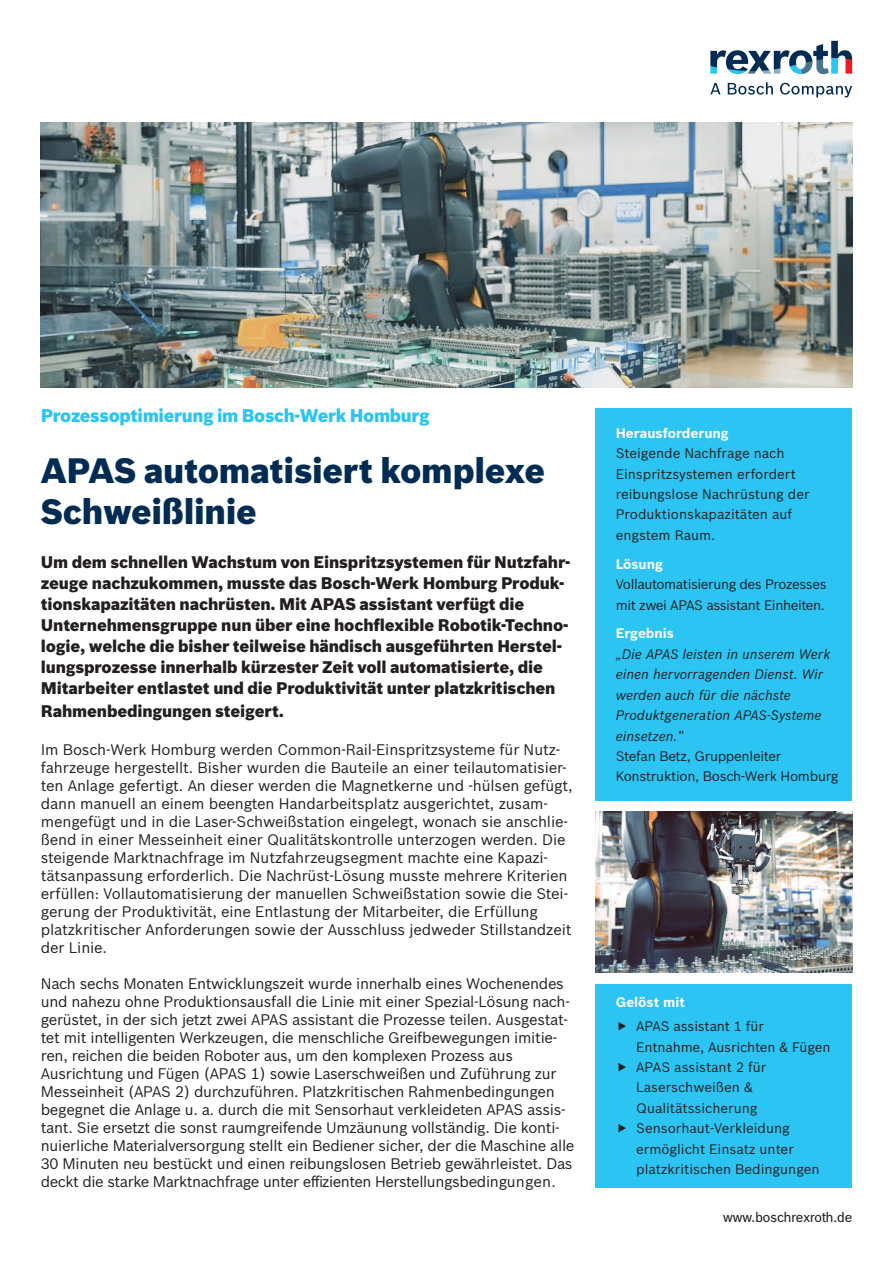
<style>
.page{position:relative;width:893px;height:1263px;background:#fff}
.page>*{position:absolute;margin:0;border:0;box-sizing:border-box;transform-origin:0 0}
.t1{font:900 34.5px/40.8px "Bosch Sans";letter-spacing:-.01em;color:#002c53}
.t2{font:900 18px "Bosch Sans";letter-spacing:-.02em;color:#2bc4f3}
.t3{font:900 16.5px/21px "Bosch Sans";letter-spacing:-.01em;color:#231f20}
.t4{font:15px/18px "Bosch Sans";letter-spacing:-.02em;color:#231f20}
.t5{font:13.5px/20.4px "Bosch Sans";color:#231f20}
.t6{font:italic 13.5px/20.4px "Bosch Sans";color:#231f20}
.t7{font:13.5px/20.4px "Bosch Sans";letter-spacing:-.03em;color:#231f20}
.t8{font:13.5px/20.4px "Bosch Sans";letter-spacing:-.02em;color:#231f20}
.t9{font:700 13.5px "Bosch Sans";color:#fff}
.t10{font:13.5px "Bosch Office Sans";color:#231f20}
</style>
<div class="page">
<img style="left:41px;top:122px;width:811px;height:266px">
<div style="left:595px;top:408px;width:257px;height:392px;background:#2bc4f3"></div>
<div style="left:595px;top:984px;width:257px;height:204px;background:#2bc4f3"></div>
<svg style="left:710px;top:83px;width:10px;height:11px"></svg>
<svg style="left:728px;top:82px;width:45px;height:13px"></svg>
<svg style="left:780px;top:83px;width:72px;height:15px"></svg>
<svg style="left:710px;top:41px;width:142px;height:33px"></svg>
<img style="left:595px;top:811px;width:257px;height:161px">
<p class="t2" style="left:41px;top:401px;width:390px">Prozessoptimierung im Bosch-Werk Homburg</p>
<h1 class="t1" style="left:41px;top:448px;width:506px">APAS automatisiert komplexe<br>Schweißlinie</h1>
<p class="t3" style="left:41px;top:550px;width:531px">Um dem schnellen Wachstum von Einspritzsystemen für Nutzfahr&shy;zeuge nachzukommen, musste das Bosch-Werk Homburg Produk&shy;tionskapazitäten nachrüsten. Mit APAS assistant verfügt die Unternehmensgruppe nun über eine hochflexible Robotik-Techno&shy;logie, welche die bisher teilweise händisch ausgeführten Herstel&shy;lungsprozesse innerhalb kürzester Zeit voll automatisierte, die Mitarbeiter entlastet und die Produktivität unter platzkritischen</p>
<p class="t3" style="left:41px;top:699px;width:245px">Rahmenbedingungen steigert.</p>
<p class="t4" style="left:41px;top:740px;width:533px">Im Bosch-Werk Homburg werden Common-Rail-Einspritzsysteme für Nutz&shy;fahrzeuge hergestellt. Bisher wurden die Bauteile an einer teilautomatisier&shy;ten Anlage gefertigt. An dieser werden die Magnetkerne und -hülsen gefügt, dann manuell an einem beengten Handarbeitsplatz ausgerichtet, zusam&shy;mengefügt und in die Laser-Schweißstation eingelegt, wonach sie anschlie&shy;ßend in einer Messeinheit einer Qualitätskontrolle unterzogen werden. Die steigende Marktnachfrage im Nutzfahrzeugsegment machte eine Kapazi&shy;tätsanpassung erforderlich. Die Nachrüst-Lösung musste mehrere Kriterien erfüllen: Vollautomatisierung der manuellen Schweißstation sowie die Stei&shy;gerung der Produktivität, eine Entlastung der Mitarbeiter, die Erfüllung platzkritischer Anforderungen sowie der Ausschluss jedweder Stillstandzeit der Linie.</p>
<p class="t4" style="left:41px;top:974px;width:535px">Nach sechs Monaten Entwicklungszeit wurde innerhalb eines Wochenendes und nahezu ohne Produktionsausfall die Linie mit einer Spezial-Lösung nach&shy;gerüstet, in der sich jetzt zwei APAS assistant die Prozesse teilen. Ausgestat&shy;tet mit intelligenten Werkzeugen, die menschliche Greifbewegungen imitie&shy;ren, reichen die beiden Roboter aus, um den komplexen Prozess aus Ausrichtung und Fügen (APAS 1) sowie Laserschweißen und Zuführung zur Messeinheit (APAS 2) durchzuführen. Platzkritischen Rahmenbedingungen begegnet die Anlage u. a. durch die mit Sensorhaut verkleideten APAS assis&shy;tant. Sie ersetzt die sonst raumgreifende Umzäunung vollständig. Die konti&shy;nuierliche Materialversorgung stellt ein Bediener sicher, der die Maschine alle 30 Minuten neu bestückt und einen reibungslosen Betrieb gewährleistet. Das deckt die starke Marktnachfrage unter effizienten Herstellungsbedingungen.</p>
<p class="t9" style="left:616px;top:423px;width:114px">Herausforderung</p>
<p class="t5" style="left:616px;top:442px;width:195px">Steigende Nachfrage nach<br>Einspritzsystemen erfordert reibungslose Nachrüstung der<br>Produktionskapazitäten auf engstem Raum.</p>
<p class="t9" style="left:616px;top:554px;width:49px">Lösung</p>
<p class="t7" style="left:616px;top:573px;width:212px">Vollautomatisierung des Prozesses mit zwei APAS assistant Einheiten.</p>
<p class="t9" style="left:616px;top:623px;width:60px">Ergebnis</p>
<p class="t6" style="left:616px;top:643px;width:216px">„Die APAS leisten in unserem Werk einen hervorragenden Dienst. Wir werden auch für die nächste<br>Produktgeneration APAS-Systeme einsetzen.“</p>
<p class="t8" style="left:616px;top:745px;width:224px">Stefan Betz, Gruppenleiter<br>Konstruktion, Bosch-Werk Homburg</p>
<p class="t9" style="left:616px;top:991px;width:71px">Gelöst mit</p>
<p class="t5" style="left:636px;top:1015px;width:196px">APAS assistant 1 für<br>Entnahme, Ausrichten &amp; Fügen<br>APAS assistant 2 für<br>Laserschweißen &amp;<br>Qualitätssicherung<br>Sensorhaut-Verkleidung ermöglicht Einsatz unter platzkritischen Bedingungen</p>
<p class="t10" style="left:723px;top:1208px;width:131px">www.boschrexroth.de</p>
</div>
